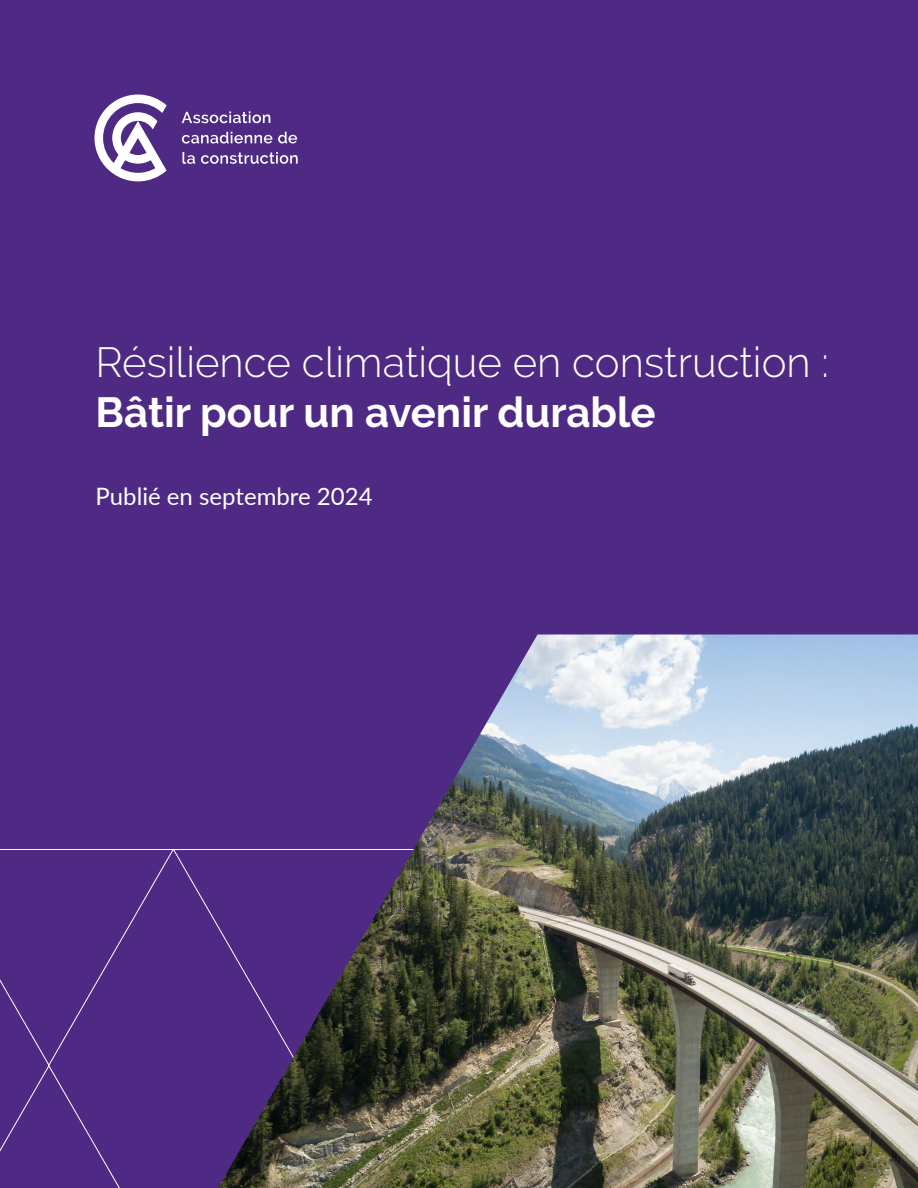
<style>
.page{position:relative;width:918px;height:1188px;background:#4f2a84}
.page>*{position:absolute;margin:0;border:0;box-sizing:border-box;transform-origin:0 0}
.t1{font:300 42px "Raleway";color:#fff}
.t2{font:700 42px "Raleway";color:#fff}
.t3{font:24px "Lato";color:#fff}
</style>
<div class="page">
<svg style="left:0;top:849px;width:218px;height:339px"></svg>
<img style="left:218px;top:634px;width:700px;height:554px">
<svg style="left:95px;top:95px;width:72px;height:86px"></svg>
<svg style="left:182px;top:111px;width:88px;height:12px"></svg>
<svg style="left:182px;top:132px;width:90px;height:12px"></svg>
<svg style="left:278px;top:132px;width:19px;height:11px"></svg>
<svg style="left:182px;top:152px;width:13px;height:12px"></svg>
<svg style="left:201px;top:152px;width:97px;height:12px"></svg>
<p class="t1" style="left:96px;top:338px;width:735px">Résilience climatique en construction :</p>
<p class="t2" style="left:96px;top:389px;width:562px">Bâtir pour un avenir durable</p>
<p class="t3" style="left:96px;top:479px;width:279px">Publié en septembre 2024</p>
</div>
